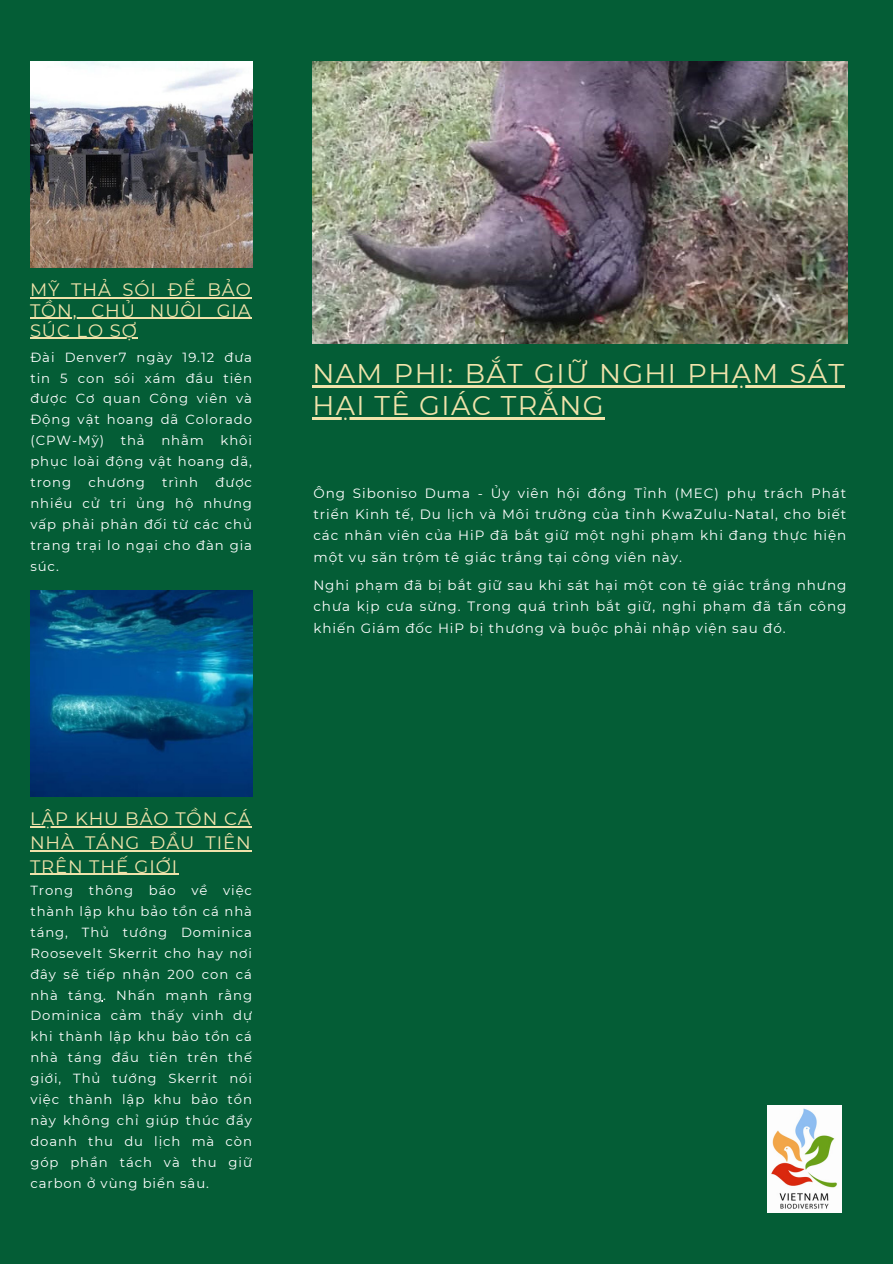
<style>
.page{position:relative;width:893px;height:1264px;background:#fff}
.page>*{position:absolute;margin:0;border:0;box-sizing:border-box;transform-origin:0 0}
.t1{font:27px/31.5px "Montserrat";letter-spacing:.05em;color:#f0e3ab}
.t2{font:18px/20.2px "Montserrat";letter-spacing:.05em;color:#f0e3ab;text-align:justify}
.t3{font:13.5px/21.3px "Montserrat";letter-spacing:.07em;color:#fff;text-align:justify}
.t4{font:13.2px/20.9px "Montserrat";letter-spacing:.07em;color:#fff;text-align:justify}
</style>
<div class="page">
<div style="left:0;top:0;width:892px;height:1263px;background:#045d36"></div>
<img style="left:30px;top:62px;width:223px;height:206px">
<img style="left:312px;top:62px;width:535px;height:281px">
<img style="left:767px;top:1105px;width:74px;height:107px">
<img style="left:30px;top:590px;width:223px;height:206px">
<hr style="left:30px;top:297px;width:222px;height:1px;background:#f0e3ab">
<hr style="left:30px;top:317px;width:222px;height:2px;background:#f0e3ab">
<hr style="left:30px;top:338px;width:108px;height:1px;background:#f0e3ab">
<hr style="left:30px;top:826px;width:222px;height:1px;background:#f0e3ab">
<hr style="left:30px;top:850px;width:222px;height:1px;background:#f0e3ab">
<hr style="left:30px;top:873px;width:148px;height:2px;background:#f0e3ab">
<hr style="left:312px;top:385px;width:533px;height:2px;background:#f0e3ab">
<hr style="left:312px;top:417px;width:293px;height:2px;background:#f0e3ab">
<p class="t2" style="left:30px;top:280px;width:222px">MỸ THẢ SÓI ĐỂ BẢO TỒN, CHỦ NUÔI GIA SÚC LO SỢ</p>
<p class="t4" style="left:30px;top:346px;width:223px">Đài Denver7 ngày 19.12 đưa tin 5 con sói xám đầu tiên được Cơ quan Công viên và Động vật hoang dã Colorado (CPW-Mỹ) thả nhằm khôi phục loài động vật hoang dã, trong</p>
<p class="t4" style="left:30px;top:472px;width:223px;text-indent:185px">được nhiều cử tri ủng hộ nhưng vấp phải phản đối từ các chủ trang trại lo ngại cho đàn gia súc.</p>
<p class="t4" style="left:88px;top:472px;width:58px">chương</p>
<p class="t4" style="left:162px;top:472px;width:37px">trình</p>
<p class="t1" style="left:312px;top:358px;width:533px">NAM PHI: BẮT GIỮ NGHI PHẠM SÁT<br>HẠI TÊ GIÁC TRẮNG</p>
<p class="t3" style="left:313px;top:482px;width:534px">Ông Siboniso Duma - Ủy viên hội đồng Tỉnh (MEC) phụ trách Phát triển Kinh tế, Du lịch và Môi trường của tỉnh KwaZulu-Natal, cho biết các nhân viên của HiP đã bắt giữ một nghi phạm khi đang thực hiện một vụ săn trộm tê giác trắng tại công viên này.</p>
<p class="t3" style="left:313px;top:574px;width:534px">Nghi phạm đã bị bắt giữ sau khi sát hại một con tê giác trắng nhưng chưa kịp cưa sừng. Trong quá trình bắt giữ, nghi phạm đã tấn công khiến Giám đốc HiP bị thương và buộc phải nhập viện sau đó.</p>
<p class="t2" style="left:30px;top:807px;width:222px;line-height:23.7px">LẬP KHU BẢO TỒN CÁ NHÀ TÁNG ĐẦU TIÊN TRÊN THẾ GIỚI</p>
<p class="t4" style="left:30px;top:879px;width:223px">Trong thông báo về việc thành lập khu bảo tồn cá nhà táng, Thủ tướng Dominica Roosevelt Skerrit cho hay nơi đây sẽ tiếp nhận 200 con cá nhà táng. Nhấn mạnh rằng Dominica cảm thấy vinh dự khi thành lập khu bảo tồn cá nhà táng đầu tiên trên thế giới, Thủ tướng Skerrit nói việc thành lập khu bảo tồn này không chỉ giúp thúc đẩy doanh thu du lịch mà còn góp phần tách và thu giữ carbon ở vùng biển sâu.</p>
</div>
